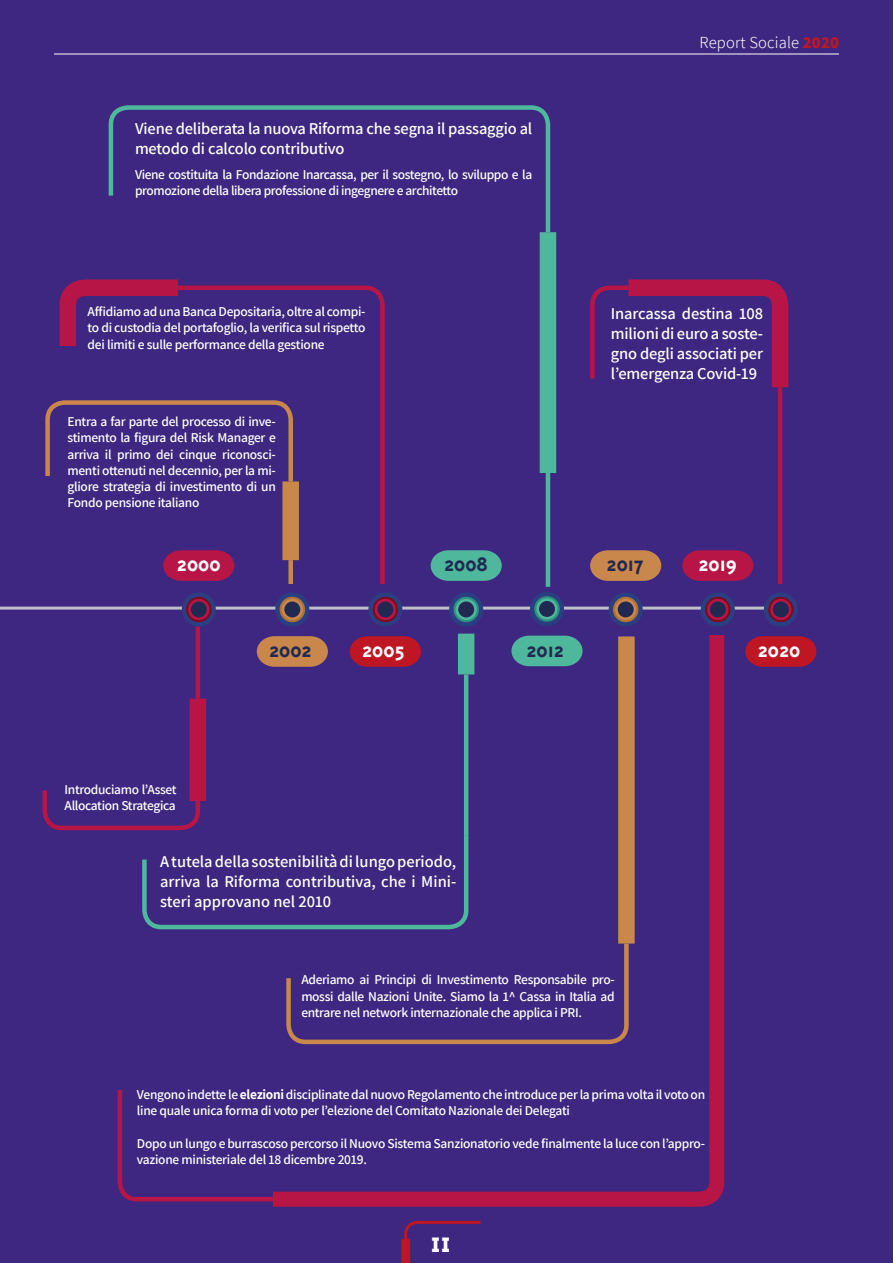
<style>
.page{position:relative;width:893px;height:1263px;background:#3e2780}
.page>*{position:absolute;margin:0;border:0;box-sizing:border-box;transform-origin:0 0}
.t1{font:700 31.5px "Triplex Serif";color:#fff}
.t2{font:700 22.5px "Triplex";color:#fff}
.t3{font:700 22.5px "Triplex";color:#212952}
.t4{font:600 16.5px/19.8px "Assistant";letter-spacing:-.01em;color:#fff;text-align:justify}
.t5{font:300 16.5px "Assistant";letter-spacing:.01em;color:#fff}
.t6{font:600 13.5px/16.2px "Assistant";letter-spacing:-.025em;color:#fff}
.s1{font-weight:800;color:#be1622}
.s2{font-weight:700}
</style>
<div class="page">
<hr style="left:54px;top:54px;width:785px;height:1px;background:#fff">
<div style="left:401px;top:1239px;width:9px;height:24px;background:#be1622"></div>
<svg style="left:403px;top:1220px;width:78px;height:28px"></svg>
<hr style="left:0;top:607px;width:782px;height:3px;background:#bcbfcb">
<svg style="left:163px;top:551px;width:11px;height:29px"></svg>
<div style="left:182px;top:592px;width:34px;height:34px;background:#2a3f82;border-radius:50%"></div>
<svg style="left:186px;top:597px;width:26px;height:25px"></svg>
<svg style="left:188px;top:599px;width:21px;height:21px"></svg>
<div style="left:191px;top:601px;width:16px;height:16px;background:#212952;border-radius:50%"></div>
<div style="left:190px;top:699px;width:16px;height:102px;background:#b71546"></div>
<hr style="left:196px;top:626px;width:4px;height:73px;background:#b71546">
<svg style="left:42px;top:786px;width:216px;height:144px"></svg>
<svg style="left:431px;top:550px;width:71px;height:31px;background:#4ca598"></svg>
<div style="left:449px;top:592px;width:34px;height:34px;background:#2a3f82;border-radius:50%"></div>
<svg style="left:453px;top:597px;width:26px;height:25px"></svg>
<svg style="left:456px;top:599px;width:21px;height:21px"></svg>
<div style="left:458px;top:601px;width:16px;height:16px;background:#212952;border-radius:50%"></div>
<svg style="left:117px;top:1090px;width:141px;height:112px"></svg>
<svg style="left:682px;top:550px;width:71px;height:31px;background:#a8174c"></svg>
<div style="left:701px;top:592px;width:34px;height:34px;background:#2a3f82;border-radius:50%"></div>
<svg style="left:705px;top:597px;width:26px;height:25px"></svg>
<svg style="left:707px;top:599px;width:21px;height:21px"></svg>
<div style="left:710px;top:601px;width:16px;height:16px;background:#212952;border-radius:50%"></div>
<svg style="left:258px;top:620px;width:471px;height:587px"></svg>
<svg style="left:174px;top:285px;width:211px;height:299px"></svg>
<svg style="left:350px;top:636px;width:71px;height:31px;background:#ae172d"></svg>
<svg style="left:368px;top:592px;width:34px;height:34px"></svg>
<svg style="left:373px;top:597px;width:25px;height:25px"></svg>
<svg style="left:375px;top:599px;width:21px;height:21px"></svg>
<div style="left:377px;top:601px;width:16px;height:16px;background:#212952;border-radius:50%"></div>
<svg style="left:59px;top:279px;width:136px;height:84px"></svg>
<hr style="left:778px;top:387px;width:4px;height:197px;background:#b71546">
<svg style="left:745px;top:636px;width:71px;height:31px;background:#ae172d"></svg>
<div style="left:764px;top:592px;width:34px;height:34px;background:#2a3f82;border-radius:50%"></div>
<svg style="left:768px;top:597px;width:26px;height:25px"></svg>
<svg style="left:770px;top:599px;width:21px;height:21px"></svg>
<div style="left:773px;top:601px;width:16px;height:16px;background:#212952;border-radius:50%"></div>
<svg style="left:590px;top:279px;width:199px;height:125px"></svg>
<svg style="left:284px;top:939px;width:347px;height:107px"></svg>
<svg style="left:590px;top:550px;width:71px;height:31px;background:#b87b51"></svg>
<svg style="left:609px;top:592px;width:34px;height:34px"></svg>
<div style="left:613px;top:597px;width:25px;height:25px;background:#ac723a;border-radius:50%"></div>
<div style="left:615px;top:599px;width:21px;height:21px;background:#c9874b;border-radius:50%"></div>
<div style="left:618px;top:601px;width:16px;height:16px;background:#212952;border-radius:50%"></div>
<div style="left:618px;top:636px;width:17px;height:307px;background:#c9874b"></div>
<svg style="left:511px;top:636px;width:72px;height:30px;background:#4ca698"></svg>
<div style="left:530px;top:592px;width:34px;height:34px;background:#2a3f82;border-radius:50%"></div>
<svg style="left:534px;top:596px;width:26px;height:26px"></svg>
<svg style="left:536px;top:598px;width:22px;height:22px"></svg>
<div style="left:539px;top:601px;width:16px;height:16px;background:#212952;border-radius:50%"></div>
<hr style="left:546px;top:473px;width:4px;height:114px;background:#4eb79c">
<svg style="left:108px;top:105px;width:443px;height:132px"></svg>
<div style="left:540px;top:232px;width:16px;height:241px;background:#4eb79c"></div>
<svg style="left:257px;top:636px;width:71px;height:31px;background:#b87b51"></svg>
<svg style="left:275px;top:592px;width:34px;height:34px"></svg>
<div style="left:280px;top:597px;width:25px;height:25px;background:#ac723a;border-radius:50%"></div>
<svg style="left:282px;top:599px;width:21px;height:21px"></svg>
<div style="left:284px;top:601px;width:16px;height:16px;background:#212952;border-radius:50%"></div>
<div style="left:288px;top:560px;width:5px;height:24px;background:#c9874b"></div>
<div style="left:282px;top:481px;width:17px;height:79px;background:#c9874b"></div>
<svg style="left:45px;top:398px;width:250px;height:88px"></svg>
<p class="t5" style="left:700px;top:31px;width:141px">Report Sociale <span class="s1">2020</span></p>
<p class="t4" style="left:135px;top:118px;width:399px">Viene deliberata la nuova Riforma che segna il passaggio al metodo di calcolo contributivo</p>
<p class="t6" style="left:135px;top:166px;width:399px">Viene costituita la Fondazione Inarcassa, per il sostegno, lo sviluppo e la promozione della libera professione di ingegnere e architetto</p>
<p class="t6" style="left:88px;top:303px;width:279px;text-align:justify">Affidiamo ad una Banca Depositaria, oltre al compi&shy;to di custodia del portafoglio, la verifica sul rispetto dei limiti e sulle performance della gestione</p>
<p class="t4" style="left:611px;top:303px;width:154px">Inarcassa destina 108 milioni di euro a soste&shy;gno degli associati per l’emergenza Covid-19</p>
<p class="t6" style="left:67px;top:413px;width:210px;text-align:justify">Entra a far parte del processo di inve&shy;stimento la figura del Risk Manager e arriva il primo dei cinque riconosci&shy;menti ottenuti nel decennio, per la mi&shy;gliore strategia di investimento di un Fondo pensione italiano</p>
<h2 class="t2" style="left:177px;top:551px;width:45px">2000</h2>
<h2 class="t3" style="left:444px;top:551px;width:45px">2008</h2>
<h2 class="t3" style="left:607px;top:551px;width:39px">2017</h2>
<h2 class="t2" style="left:698px;top:551px;width:40px">2019</h2>
<h2 class="t3" style="left:269px;top:637px;width:44px">2002</h2>
<h2 class="t2" style="left:362px;top:637px;width:44px">2005</h2>
<h2 class="t3" style="left:526px;top:637px;width:39px">2012</h2>
<h2 class="t2" style="left:758px;top:637px;width:44px">2020</h2>
<p class="t6" style="left:65px;top:780px;width:113px">Introduciamo l’Asset<br>Allocation Strategica</p>
<p class="t4" style="left:160px;top:851px;width:298px">A tutela della sostenibilità di lungo periodo, arriva la Riforma contributiva, che i Mini&shy;steri approvano nel 2010</p>
<p class="t6" style="left:301px;top:971px;width:315px;text-align:justify">Aderiamo ai Principi di Investimento Responsabile pro&shy;mossi dalle Nazioni Unite. Siamo la 1^ Cassa in Italia ad entrare nel network internazionale che applica i PRI.</p>
<p class="t6" style="left:137px;top:1086px;width:570px">Vengono indette le <span class="s2">elezioni</span> disciplinate dal nuovo Regolamento che introduce per la prima volta il voto on line quale unica forma di voto per l’elezione del Comitato Nazionale dei Delegati</p>
<p class="t6" style="left:137px;top:1135px;width:570px">Dopo un lungo e burrascoso percorso il Nuovo Sistema Sanzionatorio vede finalmente la luce con l’appro&shy;vazione ministeriale del 18 dicembre 2019.</p>
<h1 class="t1" style="left:431px;top:1224px;width:21px">11</h1>
</div>
